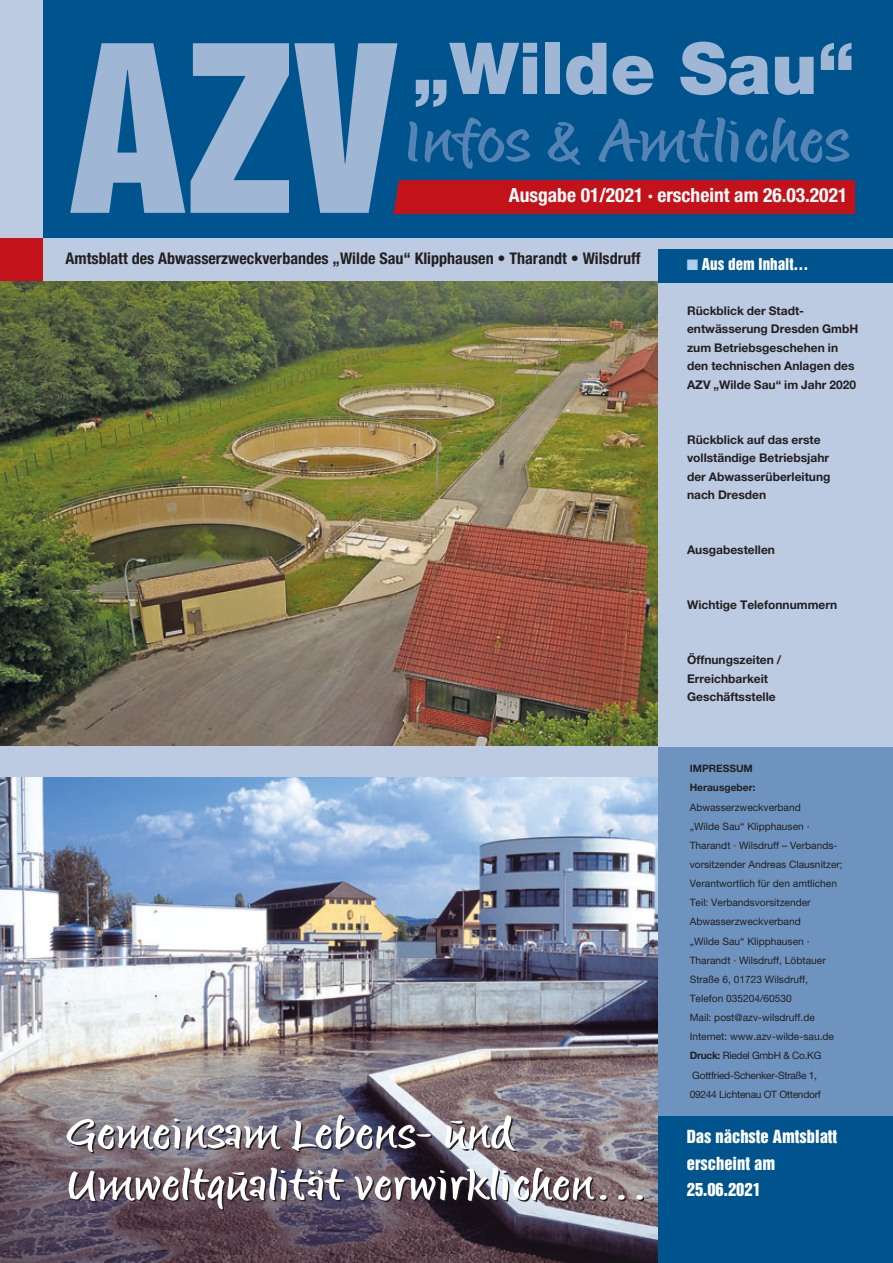
<style>
.page{position:relative;width:893px;height:1263px;background:#fff}
.page>*{position:absolute;margin:0;border:0;box-sizing:border-box;transform-origin:0 0}
.t1{font:212.25px "Helvetica Inserat LT Std";color:#9fb6d4}
.t2{font:900 71.7px "Helvetica Neue";color:#9fb6d4}
.t3{font:55.65px "Matthia LT";color:#5583b3;scale:1.35 1}
.t4{font:40.5px/51.4px "Matthia LT";color:#fff;scale:1.35 1}
.t5{font:700 condensed 19.5px "Helvetica Neue";color:#fff}
.t6{font:16.5px/26.2px "Helvetica Inserat LT Std";color:#fff}
.t7{font:700 condensed 16.05px "Helvetica Neue";color:#231f20}
.t8{font:15px "Helvetica Inserat LT Std";color:#fff}
.t9{font:700 12px/18.5px "Helvetica Neue";color:#231f20}
.t10{font:10.2px/19.2px "Helvetica Neue";color:#231f20}
.t11{font:700 10.2px/19.2px "Helvetica Neue";color:#231f20}
.s1{color:#accfed}
.s2{font-weight:700}
</style>
<div class="page">
<img style="left:0;top:777px;width:658px;height:485px">
<img style="left:0;top:281px;width:658px;height:466px">
<div style="left:0;top:0;width:893px;height:275px;background:#00548e"></div>
<div style="left:0;top:0;width:43px;height:275px;background:#bccbe2"></div>
<div style="left:0;top:238px;width:893px;height:43px;background:#bccbe2"></div>
<div style="left:0;top:238px;width:43px;height:42px;background:#c4121a"></div>
<div style="left:0;top:747px;width:860px;height:30px;background:#bccbe2"></div>
<div style="left:383px;top:181px;width:472px;height:33px;background:#c4121a"></div>
<svg style="left:383px;top:180px;width:26px;height:34px"></svg>
<div style="left:658px;top:238px;width:235px;height:1024px;background:#bccbe2"></div>
<div style="left:658px;top:250px;width:235px;height:33px;background:#00548e"></div>
<div style="left:658px;top:1115px;width:235px;height:147px;background:#00548e"></div>
<div style="left:658px;top:747px;width:235px;height:368px;background:#6d93be"></div>
<h1 class="t1" style="left:69px;top:43px;width:332px">AZV</h1>
<h2 class="t2" style="left:412px;top:43px;width:444px">„Wilde Sau“</h2>
<h3 class="t3" style="left:402px;top:116px;width:332px">Infos &amp; Amtliches</h3>
<h3 class="t5" style="left:509px;top:188px;width:340px">Ausgabe 01/2021 · erscheint am 26.03.2021</h3>
<h3 class="t7" style="left:66px;top:253px;width:577px">Amtsblatt des Abwasserzweckverbandes „Wilde Sau“ Klipphausen • Tharandt • Wilsdruff</h3>
<h3 class="t4" style="left:66px;top:1111px;width:433px">Gemeinsam Lebens- und<br>Umweltqualität verwirklichen…</h3>
<h3 class="t8" style="left:687px;top:258px;width:123px"><span class="s1">■</span> Aus dem Inhalt…</h3>
<p class="t9" style="left:687px;top:303px;width:173px">Rückblick der Stadt&shy;entwässerung Dresden GmbH zum Betriebsgeschehen in den technischen Anlagen des<br>AZV „Wilde Sau“ im Jahr 2020</p>
<p class="t9" style="left:687px;top:431px;width:145px">Rückblick auf das erste vollständige Betriebsjahr der Abwasserüberleitung nach Dresden</p>
<p class="t9" style="left:687px;top:542px;width:89px">Ausgabestellen</p>
<p class="t9" style="left:687px;top:597px;width:152px">Wichtige Telefonnummern</p>
<p class="t9" style="left:687px;top:652px;width:96px">Öffnungszeiten /<br>Erreichbarkeit<br>Geschäftsstelle</p>
<p class="t11" style="left:690px;top:760px;width:67px">IMPRESSUM<br>Herausgeber:</p>
<p class="t10" style="left:690px;top:798px;width:154px">Abwasserzweckverband<br>„Wilde Sau“ Klipphausen ·<br>Tharandt · Wilsdruff – Verbands&shy;vorsitzender Andreas Clausnitzer;<br>Verantwortlich für den amtlichen<br>Teil: Verbandsvorsitzender<br>Abwasserzweckverband<br>„Wilde Sau“ Klipphausen ·<br>Tharandt · Wilsdruff, Löbtauer<br>Straße 6, 01723 Wilsdruff,<br>Telefon 035204/60530<br>Mail: post@azv-wilsdruff.de<br>Internet: www.azv-wilde-sau.de<br><span class="s2">Druck:</span> Riedel GmbH &amp; Co.KG<br>Gottfried-Schenker-Straße 1,<br>09244 Lichtenau OT Ottendorf</p>
<h3 class="t6" style="left:687px;top:1124px;width:152px">Das nächste Amtsblatt erscheint am<br>25.06.2021</h3>
</div>
